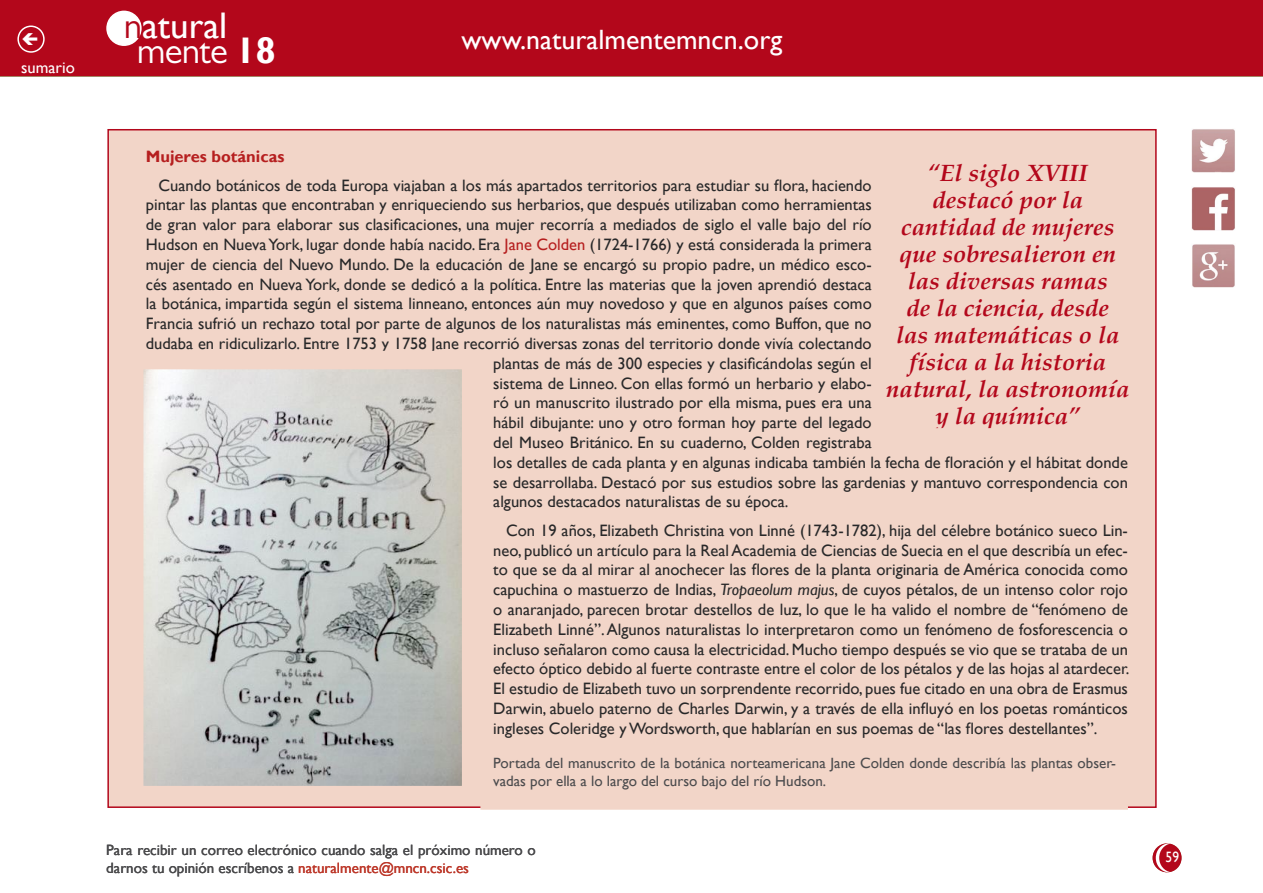
<style>
.page{position:relative;width:1263px;height:893px;background:#fff}
.page>*{position:absolute;margin:0;border:0;box-sizing:border-box;transform-origin:0 0}
.t1{font:37.05px "Gill Sans";color:#fff}
.t2{font:37.05px "Gill Sans MT Pro";letter-spacing:-.02em;color:#fff}
.t3{font:27.9px "Gill Sans";color:#fff}
.t4{font:italic 700 24px/27px "Palatino";color:#b3071b;text-align:center}
.t5{font:16.5px/19.8px "Gill Sans";color:#282829;text-align:justify}
.t6{font:700 16.5px "Gill Sans";color:#b61f1f}
.t7{font:16.5px "Gill Sans";color:#fff}
.t8{font:15px/18px "Gill Sans";color:#4b4b4d}
.t9{font:15px "Gill Sans";color:#fff;scale:.9 1}
.s1{font-family:"Gill Sans MT Pro";color:#b3071b}
.s2{font-family:"Gill Sans";font-weight:700}
.s3{color:#b61f1f}
.s4{font-style:italic}
.s5{color:#bd392b}
</style>
<div class="page">
<img style="left:1191px;top:187px;width:44px;height:43px">
<img style="left:1191px;top:129px;width:44px;height:44px">
<img style="left:1192px;top:244px;width:43px;height:44px">
<div style="left:1153px;top:844px;width:28px;height:28px;background:#b3071b;border-radius:50%"></div>
<div style="left:1152px;top:843px;width:29px;height:29px;border:2px solid #b3071b;border-radius:50%"></div>
<div style="left:0;top:0;width:1263px;height:76px;background:#b3071b"></div>
<div style="left:107px;top:11px;width:34px;height:34px;background:#fff;border-radius:50%"></div>
<div style="left:106px;top:11px;width:36px;height:35px;border:2px solid #fff;border-radius:50%"></div>
<svg style="left:1155px;top:843px;width:16px;height:29px"></svg>
<div style="left:17px;top:26px;width:28px;height:27px;border:2px solid #fff;border-radius:50%"></div>
<div style="left:107px;top:129px;width:1050px;height:679px;background:#f2d5c8;border:2px solid #b3071b"></div>
<img style="left:145px;top:371px;width:315px;height:413px">
<p class="t7" style="left:21px;top:58px;width:55px">sumario</p>
<h1 class="t1" style="left:124px;top:4px;width:105px"><span class="s1">n</span>atural</h1>
<h1 class="t2" style="left:137px;top:29px;width:140px">mente <span class="s2">18</span></h1>
<h2 class="t3" style="left:461px;top:23px;width:322px">www.naturalmentemncn.org</h2>
<p class="t6" style="left:146px;top:147px;width:140px">Mujeres botánicas</p>
<p class="t5" style="left:159px;top:175px;width:715px">Cuando botánicos de toda Europa viajaban a los más apartados territorios para estudiar su flora, haciendo</p>
<p class="t5" style="left:146px;top:195px;width:727px">pintar las plantas que encontraban y enriqueciendo sus herbarios, que después utilizaban como herramientas</p>
<p class="t5" style="left:146px;top:215px;width:727px">de gran valor para elaborar sus clasificaciones, una mujer recorría a mediados de siglo el valle bajo del río</p>
<p class="t5" style="left:146px;top:235px;width:727px">Hudson en Nueva York, lugar donde había nacido. Era <span class="s3">Jane Colden</span> (1724-1766) y está considerada la primera</p>
<p class="t5" style="left:146px;top:255px;width:727px">mujer de ciencia del Nuevo Mundo. De la educación de Jane se encargó su propio padre, un médico esco-</p>
<p class="t5" style="left:146px;top:274px;width:727px">cés asentado en Nueva York, donde se dedicó a la política. Entre las materias que la joven aprendió destaca</p>
<p class="t5" style="left:146px;top:294px;width:727px">la botánica, impartida según el sistema linneano, entonces aún muy novedoso y que en algunos países como</p>
<p class="t5" style="left:146px;top:314px;width:727px">Francia sufrió un rechazo total por parte de algunos de los naturalistas más eminentes, como Buffon, que no</p>
<p class="t5" style="left:146px;top:334px;width:727px">dudaba en ridiculizarlo. Entre 1753 y 1758 Jane recorrió diversas zonas del territorio donde vivía colectando</p>
<p class="t5" style="left:493px;top:354px;width:380px">plantas de más de 300 especies y clasificándolas según el</p>
<p class="t5" style="left:493px;top:373px;width:380px">sistema de Linneo. Con ellas formó un herbario y elabo-</p>
<p class="t5" style="left:493px;top:393px;width:380px">ró un manuscrito ilustrado por ella misma, pues era una</p>
<p class="t5" style="left:493px;top:413px;width:380px">hábil dibujante: uno y otro forman hoy parte del legado</p>
<p class="t5" style="left:493px;top:433px;width:380px">del Museo Británico. En su cuaderno, Colden registraba</p>
<p class="t5" style="left:493px;top:453px;width:636px">los detalles de cada planta y en algunas indicaba también la fecha de floración y el hábitat donde</p>
<p class="t5" style="left:493px;top:472px;width:636px">se desarrollaba. Destacó por sus estudios sobre las gardenias y mantuvo correspondencia con</p>
<p class="t5" style="left:493px;top:492px;width:297px">algunos destacados naturalistas de su época.</p>
<p class="t5" style="left:493px;top:521px;width:638px;text-indent:13px">Con 19 años, Elizabeth Christina von Linné (1743-1782), hija del célebre botánico sueco Lin&shy;neo, publicó un artículo para la Real Academia de Ciencias de Suecia en el que describía un efec&shy;to que se da al mirar al anochecer las flores de la planta originaria de América conocida como capuchina o mastuerzo de Indias, <span class="s4">Tropaeolum majus</span>, de cuyos pétalos, de un intenso color rojo o anaranjado, parecen brotar destellos de luz, lo que le ha valido el nombre de “fenómeno de Elizabeth Linné”. Algunos naturalistas lo interpretaron como un fenómeno de fosforescencia o incluso señalaron como causa la electricidad. Mucho tiempo después se vio que se trataba de un efecto óptico debido al fuerte contraste entre el color de los pétalos y de las hojas al atardecer.<br>El estudio de Elizabeth tuvo un sorprendente recorrido, pues fue citado en una obra de Erasmus Darwin, abuelo paterno de Charles Darwin, y a través de ella influyó en los poetas románticos ingleses Coleridge y Wordsworth, que hablarían en sus poemas de “las flores destellantes”.</p>
<p class="t8" style="left:493px;top:754px;width:624px">Portada del manuscrito de la botánica norteamericana Jane Colden donde describía las plantas obser&shy;vadas por ella a lo largo del curso bajo del río Hudson.</p>
<h3 class="t4" style="left:886px;top:159px;width:245px">“El siglo XVIII destacó por la cantidad de mujeres que sobresalieron en las diversas ramas<br>de la ciencia, desde<br>las matemáticas o la física a la historia natural, la astronomía y la química”</h3>
<p class="t8" style="left:106px;top:842px;width:431px">Para recibir un correo electrónico cuando salga el próximo número o darnos tu opinión escríbenos a <span class="s5">naturalmente@mncn.csic.es</span></p>
<p class="t9" style="left:1165px;top:849px;width:16px">59</p>
</div>
